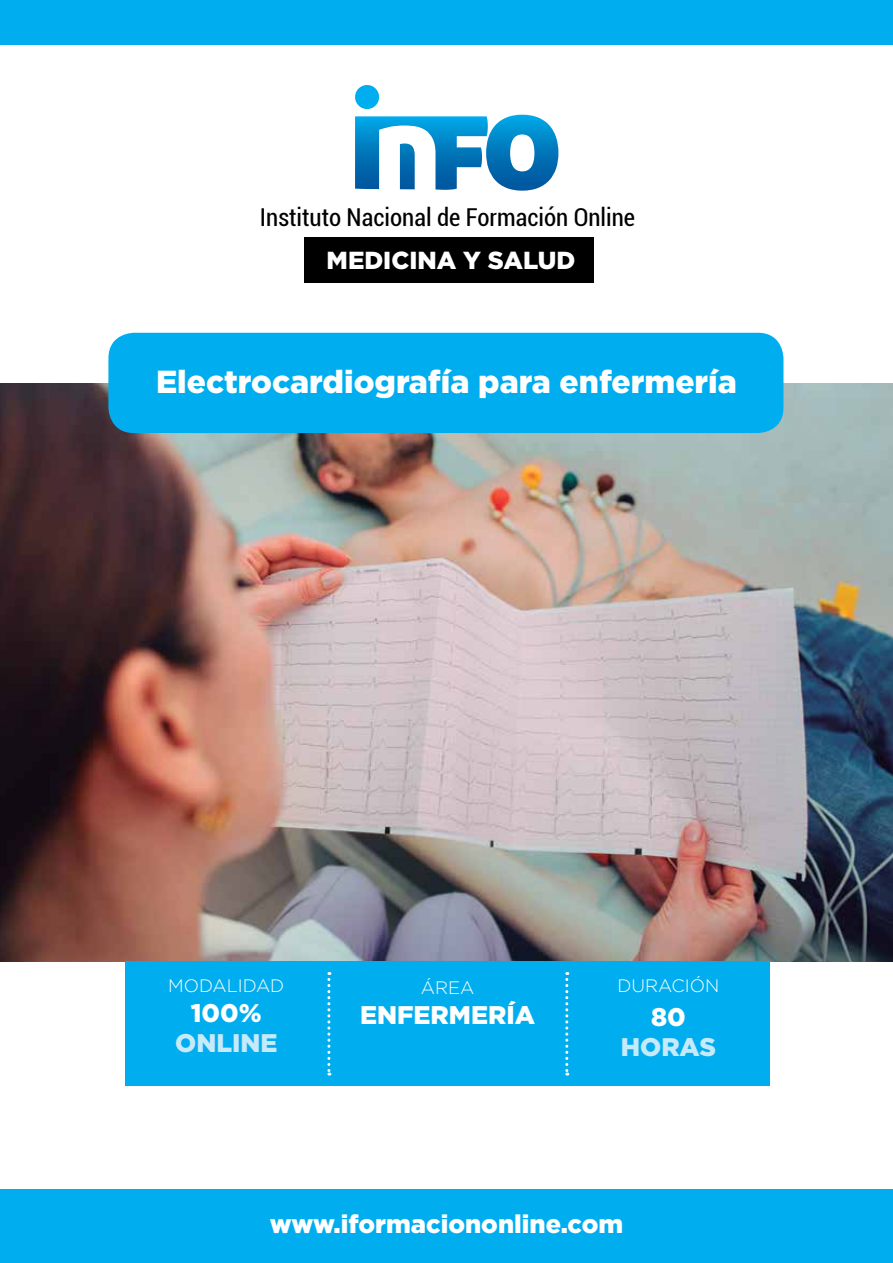
<style>
.page{position:relative;width:893px;height:1263px;background:#fff}
.page>*{position:absolute;margin:0;border:0;box-sizing:border-box;transform-origin:0 0}
.t1{font:900 31.8px "Gotham";color:#fff}
.t2{font:900 25.5px "Gotham";color:#fff}
.t3{font:900 25.5px "Gotham";color:#c7eafb}
.t4{font:condensed 24.6px "Roboto";color:#000}
.t5{font:900 24.6px "Gotham";color:#fff}
.t6{font:300 18px "Gotham";color:#fff}
</style>
<div class="page">
<img style="left:0;top:384px;width:893px;height:577px">
<div style="left:0;top:0;width:893px;height:44px;background:#00aeef"></div>
<div style="left:0;top:1189px;width:893px;height:74px;background:#00aeef"></div>
<div style="left:108px;top:333px;width:675px;height:100px;background:#00aeef;border-radius:26px"></div>
<div style="left:125px;top:961px;width:645px;height:125px;background:#00aeef"></div>
<svg style="left:327px;top:972px;width:3px;height:103px"></svg>
<svg style="left:565px;top:972px;width:3px;height:103px"></svg>
<div style="left:304px;top:237px;width:290px;height:46px;background:#000"></div>
<svg style="left:355px;top:115px;width:203px;height:76px"></svg>
<div style="left:355px;top:85px;width:24px;height:24px;background:#00aeef;border-radius:50%"></div>
<p class="t4" style="left:260px;top:200px;width:377px">Instituto Nacional de Formación Online</p>
<p class="t5" style="left:327px;top:243px;width:250px">MEDICINA Y SALUD</p>
<p class="t1" style="left:156px;top:360px;width:582px">Electrocardiografía para enfermería</p>
<p class="t6" style="left:168px;top:974px;width:118px">MODALIDAD</p>
<p class="t2" style="left:191px;top:995px;width:72px">100%</p>
<p class="t3" style="left:175px;top:1025px;width:104px">ONLINE</p>
<p class="t6" style="left:421px;top:976px;width:55px">ÁREA</p>
<p class="t2" style="left:360px;top:998px;width:176px">ENFERMERÍA</p>
<p class="t6" style="left:617px;top:974px;width:104px">DURACIÓN</p>
<p class="t2" style="left:651px;top:999px;width:36px">80</p>
<p class="t3" style="left:621px;top:1029px;width:97px">HORAS</p>
<p class="t2" style="left:270px;top:1206px;width:355px">www.iformaciononline.com</p>
</div>
